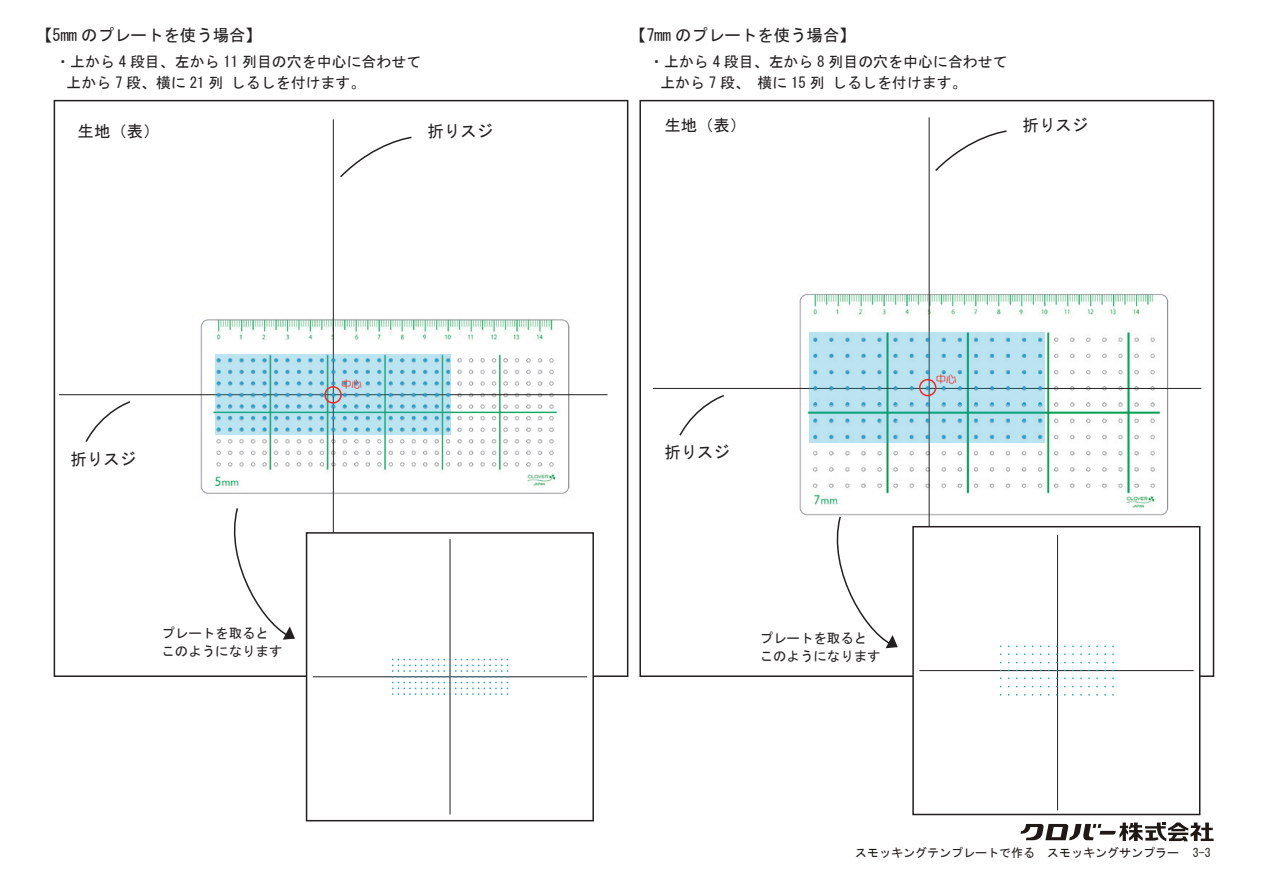
<style>
.page{position:relative;width:1263px;height:893px;background:#fff}
.page>*{position:absolute;margin:0;border:0;box-sizing:border-box;transform-origin:0 0}
.t1{font:16.5px "MS Gothic";color:#231f20}
.t2{font:15px/20.7px "MS Gothic";color:#231f20}
.t3{font:13.5px/17.7px "MS Gothic";color:#231f20}
.t4{font:12px "MS Gothic";color:#201814}
.t5{font:10.5px "UD Marugo Small Pr 6 N M";color:#ee2928}
</style>
<div class="page">
<svg style="left:1020px;top:824px;width:61px;height:16px"></svg>
<svg style="left:1083px;top:822px;width:130px;height:19px"></svg>
<img style="left:791px;top:288px;width:384px;height:232px">
<hr style="left:653px;top:388px;width:548px;height:1px;background:#231f20">
<hr style="left:929px;top:117px;width:1px;height:551px;background:#231f20">
<svg style="left:809px;top:332px;width:236px;height:111px;background:#abdae6"></svg>
<div style="left:919px;top:379px;width:17px;height:17px;border:2px solid #ee2928;border-radius:50%"></div>
<img style="left:192px;top:312px;width:384px;height:187px">
<hr style="left:59px;top:394px;width:548px;height:1px;background:#231f20">
<hr style="left:333px;top:119px;width:1px;height:551px;background:#231f20">
<svg style="left:215px;top:355px;width:236px;height:80px;background:#a9d9e5"></svg>
<div style="left:324px;top:386px;width:18px;height:18px;border:2px solid #ee2928;border-radius:50%"></div>
<svg style="left:217px;top:393px;width:3px;height:4px"></svg>
<svg style="left:229px;top:393px;width:3px;height:4px"></svg>
<svg style="left:240px;top:393px;width:3px;height:4px"></svg>
<svg style="left:251px;top:359px;width:4px;height:3px"></svg>
<svg style="left:274px;top:359px;width:4px;height:3px"></svg>
<svg style="left:251px;top:370px;width:4px;height:3px"></svg>
<svg style="left:274px;top:370px;width:4px;height:3px"></svg>
<svg style="left:251px;top:382px;width:4px;height:3px"></svg>
<svg style="left:274px;top:382px;width:4px;height:3px"></svg>
<svg style="left:251px;top:393px;width:4px;height:4px"></svg>
<svg style="left:263px;top:393px;width:3px;height:4px"></svg>
<svg style="left:274px;top:393px;width:4px;height:4px"></svg>
<svg style="left:251px;top:405px;width:4px;height:3px"></svg>
<svg style="left:274px;top:405px;width:4px;height:3px"></svg>
<svg style="left:251px;top:416px;width:4px;height:3px"></svg>
<svg style="left:274px;top:416px;width:4px;height:3px"></svg>
<svg style="left:251px;top:428px;width:4px;height:3px"></svg>
<svg style="left:274px;top:428px;width:4px;height:3px"></svg>
<svg style="left:297px;top:359px;width:4px;height:3px"></svg>
<svg style="left:297px;top:370px;width:4px;height:3px"></svg>
<svg style="left:297px;top:382px;width:4px;height:3px"></svg>
<svg style="left:286px;top:393px;width:3px;height:4px"></svg>
<svg style="left:297px;top:393px;width:4px;height:4px"></svg>
<svg style="left:309px;top:393px;width:3px;height:4px"></svg>
<svg style="left:297px;top:405px;width:4px;height:3px"></svg>
<svg style="left:297px;top:416px;width:4px;height:3px"></svg>
<svg style="left:297px;top:428px;width:4px;height:3px"></svg>
<svg style="left:320px;top:393px;width:3px;height:4px"></svg>
<svg style="left:332px;top:393px;width:3px;height:4px"></svg>
<svg style="left:343px;top:393px;width:3px;height:4px"></svg>
<svg style="left:354px;top:359px;width:4px;height:3px"></svg>
<svg style="left:377px;top:359px;width:4px;height:3px"></svg>
<svg style="left:354px;top:370px;width:4px;height:3px"></svg>
<svg style="left:377px;top:370px;width:4px;height:3px"></svg>
<svg style="left:354px;top:382px;width:4px;height:3px"></svg>
<svg style="left:377px;top:382px;width:4px;height:3px"></svg>
<svg style="left:354px;top:393px;width:4px;height:4px"></svg>
<svg style="left:366px;top:393px;width:3px;height:4px"></svg>
<svg style="left:377px;top:393px;width:4px;height:4px"></svg>
<svg style="left:354px;top:405px;width:4px;height:3px"></svg>
<svg style="left:377px;top:405px;width:4px;height:3px"></svg>
<svg style="left:354px;top:416px;width:4px;height:3px"></svg>
<svg style="left:377px;top:416px;width:4px;height:3px"></svg>
<svg style="left:354px;top:428px;width:4px;height:3px"></svg>
<svg style="left:377px;top:428px;width:4px;height:3px"></svg>
<svg style="left:400px;top:359px;width:4px;height:3px"></svg>
<svg style="left:400px;top:370px;width:4px;height:3px"></svg>
<svg style="left:400px;top:382px;width:4px;height:3px"></svg>
<svg style="left:389px;top:393px;width:3px;height:4px"></svg>
<svg style="left:400px;top:393px;width:4px;height:4px"></svg>
<svg style="left:412px;top:393px;width:3px;height:4px"></svg>
<svg style="left:400px;top:405px;width:4px;height:3px"></svg>
<svg style="left:400px;top:416px;width:4px;height:3px"></svg>
<svg style="left:400px;top:428px;width:4px;height:3px"></svg>
<svg style="left:424px;top:393px;width:3px;height:4px"></svg>
<svg style="left:435px;top:393px;width:3px;height:4px"></svg>
<svg style="left:447px;top:393px;width:3px;height:4px"></svg>
<svg style="left:935px;top:130px;width:72px;height:41px"></svg>
<svg style="left:340px;top:136px;width:72px;height:42px"></svg>
<svg style="left:679px;top:395px;width:45px;height:41px"></svg>
<div style="left:912px;top:526px;width:288px;height:289px;background:#fff;border:2px solid #231f20"></div>
<svg style="left:85px;top:401px;width:46px;height:41px"></svg>
<div style="left:306px;top:532px;width:288px;height:289px;background:#fff;border:2px solid #231f20"></div>
<hr style="left:919px;top:670px;width:275px;height:1px;background:#231f20">
<hr style="left:1057px;top:535px;width:1px;height:275px;background:#231f20">
<hr style="left:313px;top:676px;width:274px;height:1px;background:#231f20">
<hr style="left:450px;top:539px;width:1px;height:275px;background:#231f20">
<svg style="left:392px;top:659px;width:116px;height:36px"></svg>
<svg style="left:233px;top:508px;width:62px;height:132px"></svg>
<svg style="left:826px;top:515px;width:73px;height:133px"></svg>
<p class="t1" style="left:36px;top:26px;width:227px">【5mm のプレートを使う場合】</p>
<p class="t1" style="left:630px;top:26px;width:227px">【7mm のプレートを使う場合】</p>
<p class="t2" style="left:67px;top:52px;width:356px;text-indent:-11px">・上から 4 段目、左から 11 列目の穴を中心に合わせて上から 7 段、横に 21 列 しるしを付けます。</p>
<p class="t2" style="left:660px;top:52px;width:349px;text-indent:-11px">・上から 4 段目、左から 8 列目の穴を中心に合わせて上から 7 段、 横に 15 列 しるしを付けます。</p>
<p class="t1" style="left:78px;top:123px;width:84px">生地（表）</p>
<p class="t1" style="left:427px;top:123px;width:67px">折りスジ</p>
<p class="t1" style="left:664px;top:117px;width:84px">生地（表）</p>
<p class="t1" style="left:1022px;top:117px;width:67px">折りスジ</p>
<p class="t5" style="left:341px;top:379px;width:22px">中心</p>
<p class="t5" style="left:936px;top:373px;width:22px">中心</p>
<p class="t1" style="left:70px;top:450px;width:67px">折りスジ</p>
<p class="t1" style="left:664px;top:444px;width:67px">折りスジ</p>
<p class="t3" style="left:161px;top:624px;width:123px">プレートを取るとこのようになります</p>
<p class="t3" style="left:760px;top:630px;width:123px">プレートを取るとこのようになります</p>
<p class="t4" style="left:855px;top:847px;width:357px">スモッキングテンプレートで作る　スモッキングサンプラー 3-3</p>
</div>
